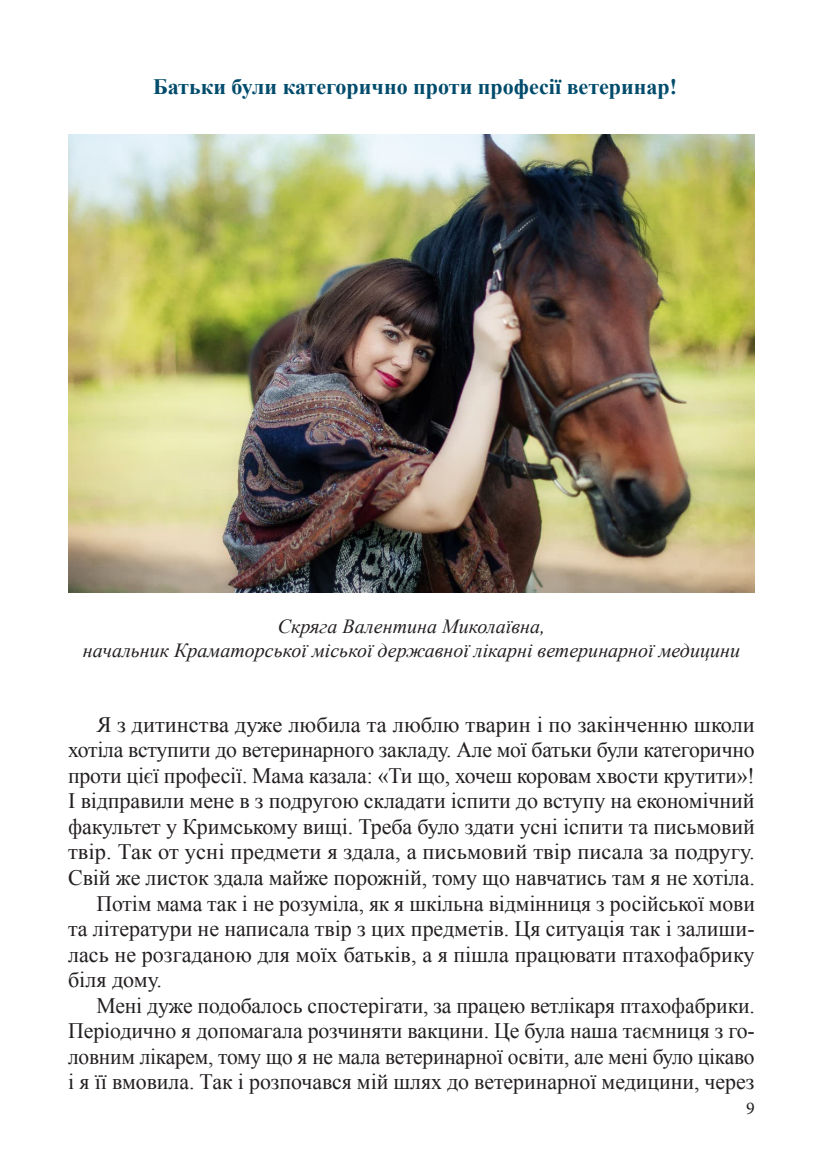
<style>
.page{position:relative;width:823px;height:1163px;background:#fff}
.page>*{position:absolute;margin:0;border:0;box-sizing:border-box;transform-origin:0 0}
.Текст{font:22px/25.6px "Times New Roman";letter-spacing:-.005em;color:#231f20;text-align:justify}
.Заголовок{font:700 22px "Times New Roman";color:#004b6c}
.Фото_подпись{font:italic 20px "Times New Roman";color:#231f20}
.t1{font:18px "Minion Pro";color:#231f20}
</style>
<div class="page">
<img style="left:68px;top:135px;width:686px;height:457px">
<p class="Заголовок" style="left:153px;top:71px;width:525px">Батьки були категорично проти професії ветеринар!</p>
<p class="Фото_подпись" style="left:278px;top:612px;width:269px">Скряга Валентина Миколаївна,</p>
<p class="Фото_подпись" style="left:83px;top:636px;width:658px">начальник Краматорської міської державної лікарні ветеринарної медицини</p>
<p class="Текст" style="left:68px;top:711px;width:688px;text-indent:28px">Я з дитинства дуже любила та люблю тварин і по закінченню школи хотіла вступити до ветеринарного закладу. Але мої батьки були категорично проти цієї професії. Мама казала: «Ти що, хочеш коровам хвости крутити»!<br>І відправили мене в з подругою складати іспити до вступу на економічний факультет у Кримському вищі. Треба було здати усні іспити та письмовий твір. Так от усні предмети я здала, а письмовий твір писала за подругу.<br>Свій же листок здала майже порожній, тому що навчатись там я не хотіла.</p>
<p class="Текст" style="left:68px;top:889px;width:688px;text-indent:28px">Потім мама так і не розуміла, як я шкільна відмінниця з російської мови та літератури не написала твір з цих предметів. Ця ситуація так і залиши&shy;лась не розгаданою для моїх батьків, а я пішла працювати птахофабрику біля дому.</p>
<p class="Текст" style="left:68px;top:991px;width:688px;text-indent:28px">Мені дуже подобалось спостерігати, за працею ветлікаря птахофабрики.<br>Періодично я допомагала розчиняти вакцини. Це була наша таємниця з го&shy;ловним лікарем, тому що я не мала ветеринарної освіти, але мені було цікаво і я її вмовила. Так і розпочався мій шлях до ветеринарної медицини, через</p>
<p class="t1" style="left:745px;top:1096px;width:10px">9</p>
</div>
